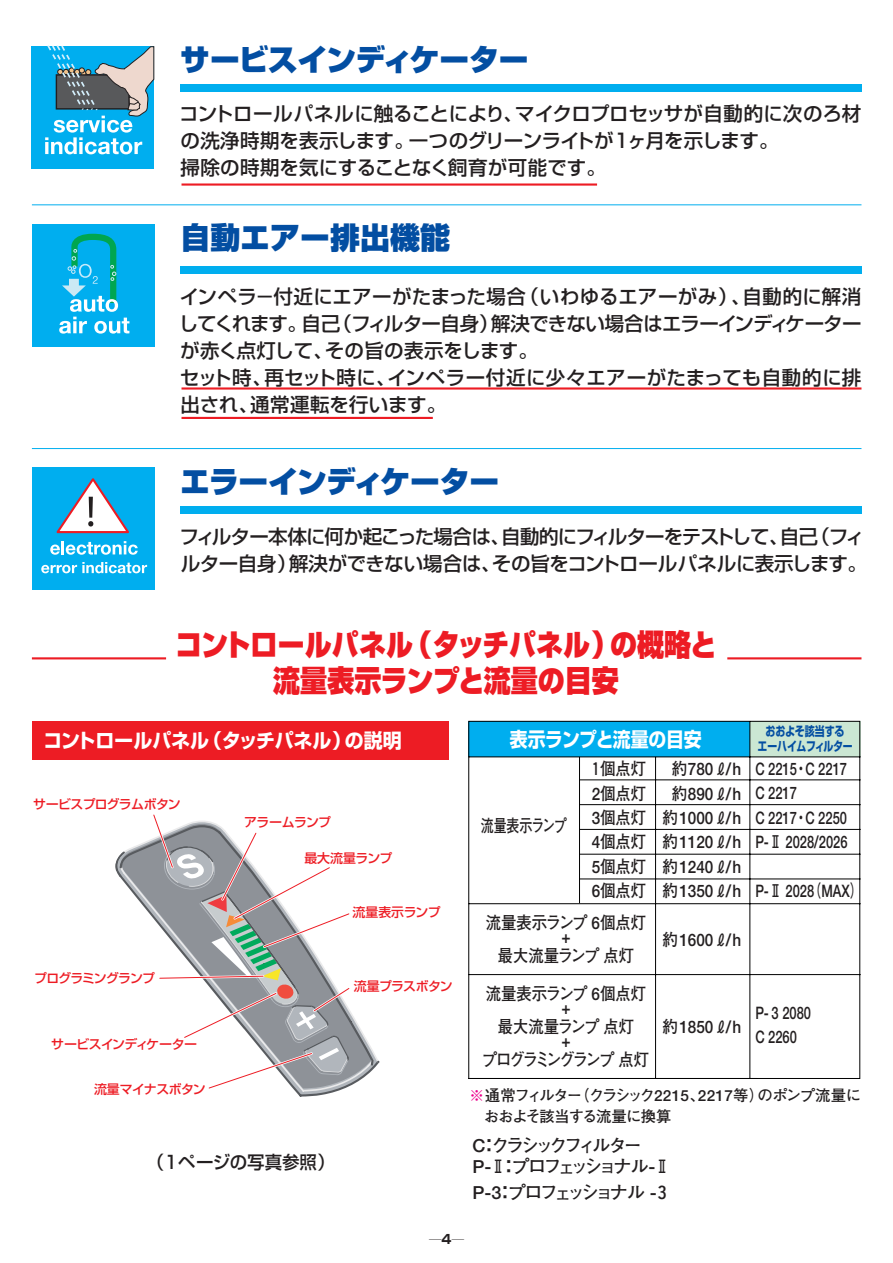
<style>
.page{position:relative;width:893px;height:1263px;background:#fff}
.page>*{position:absolute;margin:0;border:0;box-sizing:border-box;transform-origin:0 0}
.t1{font:900 30px/36px "Shin Go";color:#ed1c24;text-align:center;scale:.9 1}
.t2{font:900 30px "Shin Go";letter-spacing:-.01em;color:#034ea2}
.t3{font:700 20.1px "Shin Go";letter-spacing:-.015em;color:#fff;scale:.89 1}
.t4{font:700 19.8px "Shin Go";color:#fff;scale:.96 1}
.t5{font:500 19.5px/27px "Shin Go";letter-spacing:-.015em;color:#231f20}
.t6{font:500 19.5px/27px "Shin Go";letter-spacing:-.035em;color:#231f20}
.t7{font:700 18px/21.8px "Futo Go B101";letter-spacing:-.18em;color:#231f20}
.t8{font:500 18px "Shin Go";color:#231f20}
.t9{font:700 17.25px/24.3px "Futo Go B101";color:#231f20;text-align:center;scale:.89 1}
.t10{font:700 17.25px/24.3px "Futo Go B101";color:#231f20;scale:.75 1}
.t11{font:700 17.25px/18.6px "Futo Go B101";letter-spacing:-.13em;color:#231f20;text-align:center;scale:.89 1}
.t12{font:700 17.25px "Futo Go B101";letter-spacing:-.04em;color:#231f20;scale:.75 1}
.t13{font:700 15.3px/21.6px "Futo Go B101";letter-spacing:-.06em;color:#231f20}
.t14{font:500 12.9px "Shin Go";letter-spacing:-.05em;color:#ed1c24}
.t15{font:500 12.9px "Shin Go";letter-spacing:-.015em;color:#ed1c24}
.t16{font:500 12.9px "Shin Go";letter-spacing:-.07em;color:#ed1c24}
.t17{font:500 12.9px "Shin Go";letter-spacing:-.03em;color:#ed1c24}
.t18{font:700 12.75px/15px "Shin Go";letter-spacing:-.015em;color:#034ea2;text-align:center;scale:.78 1}
.t19{font:300 12.75px "Shin Go";color:#231f20}
.s1{color:#ec008c}
.s2{font-weight:700}
</style>
<div class="page">
<div style="left:31px;top:47px;width:123px;height:122px;background:#00aeef"></div>
<svg style="left:45px;top:45px;width:110px;height:109px"></svg>
<div style="left:180px;top:84px;width:681px;height:8px;background:#00aeef"></div>
<hr style="left:181px;top:183px;width:416px;height:3px;background:#ed1c24">
<div style="left:180px;top:267px;width:681px;height:7px;background:#00aeef"></div>
<hr style="left:181px;top:387px;width:680px;height:3px;background:#ed1c24">
<hr style="left:181px;top:417px;width:252px;height:2px;background:#ed1c24">
<div style="left:32px;top:225px;width:122px;height:122px;background:#00aeef"></div>
<svg style="left:59px;top:233px;width:70px;height:101px"></svg>
<div style="left:180px;top:506px;width:681px;height:8px;background:#00aeef"></div>
<div style="left:32px;top:467px;width:123px;height:123px;background:#00aeef"></div>
<svg style="left:50px;top:541px;width:88px;height:14px"></svg>
<svg style="left:41px;top:562px;width:106px;height:11px"></svg>
<svg style="left:56px;top:478px;width:73px;height:56px"></svg>
<hr style="left:32px;top:205px;width:829px;height:1px;background:#00aeef">
<hr style="left:32px;top:448px;width:829px;height:1px;background:#00aeef">
<svg style="left:115px;top:839px;width:264px;height:236px"></svg>
<svg style="left:151px;top:838px;width:201px;height:253px"></svg>
<svg style="left:153px;top:814px;width:197px;height:275px"></svg>
<div style="left:32px;top:721px;width:417px;height:39px;background:#ed1c24"></div>
<svg style="left:468px;top:721px;width:393px;height:358px"></svg>
<hr style="left:579px;top:757px;width:1px;height:146px;background:#000">
<hr style="left:32px;top:657px;width:134px;height:2px;background:#ed1c24">
<hr style="left:727px;top:657px;width:134px;height:2px;background:#ed1c24">
<svg style="left:717px;top:763px;width:7px;height:13px"></svg>
<svg style="left:717px;top:787px;width:7px;height:13px"></svg>
<svg style="left:717px;top:811px;width:7px;height:13px"></svg>
<svg style="left:717px;top:836px;width:7px;height:13px"></svg>
<svg style="left:717px;top:860px;width:7px;height:13px"></svg>
<svg style="left:717px;top:884px;width:7px;height:13px"></svg>
<svg style="left:717px;top:933px;width:7px;height:13px"></svg>
<svg style="left:717px;top:1020px;width:7px;height:13px"></svg>
<h1 class="t2" style="left:180px;top:48px;width:350px">サービスインディケーター</h1>
<p class="t5" style="left:179px;top:103px;width:683px">コントロールパネルに触ることにより、マイクロプロセッサが自動的に次のろ材の洗浄時期を表示します。一つのグリーンライトが1ヶ月を示します。<br>掃除の時期を気にすることなく飼育が可能です。</p>
<h1 class="t2" style="left:180px;top:227px;width:271px">自動エアー排出機能</h1>
<p class="t5" style="left:179px;top:285px;width:684px">インペラ－付近にエアーがたまった場合（いわゆるエアーがみ）、自動的に解消してくれます。自己（フィルター自身）解決できない場合はエラーインディケーターが赤く点灯して、その旨の表示をします。<br>セット時、再セット時に、インペラー付近に少々エアーがたまっても自動的に排出され、通常運転を行います。</p>
<h1 class="t2" style="left:180px;top:471px;width:321px">エラーインディケーター</h1>
<p class="t6" style="left:179px;top:525px;width:689px">フィルター本体に何か起こった場合は、自動的にフィルターをテストして、自己（フィルター自身）解決ができない場合は、その旨をコントロールパネルに表示します。</p>
<h1 class="t1" style="left:175px;top:631px;width:603px">コントロールパネル（タッチパネル）の概略と流量表示ランプと流量の目安</h1>
<p class="t4" style="left:43px;top:733px;width:375px">コントロールパネル（タッチパネル）の説明</p>
<p class="t3" style="left:510px;top:732px;width:217px">表示ランプと流量の目安</p>
<p class="t14" style="left:33px;top:800px;width:149px">サービスプログラムボタン</p>
<p class="t16" style="left:34px;top:973px;width:122px">プログラミングランプ</p>
<p class="t14" style="left:51px;top:1040px;width:148px">サービスインディケーター</p>
<p class="t14" style="left:244px;top:818px;width:88px">アラームランプ</p>
<p class="t15" style="left:304px;top:853px;width:89px">最大流量ランプ</p>
<p class="t15" style="left:352px;top:907px;width:89px">流量表示ランプ</p>
<p class="t14" style="left:354px;top:981px;width:100px">流量プラスボタン</p>
<p class="t9" style="left:588px;top:758px;width:66px">１個点灯</p>
<p class="t9" style="left:671px;top:758px;width:80px">約780 /h</p>
<p class="t9" style="left:591px;top:783px;width:63px">2個点灯</p>
<p class="t9" style="left:591px;top:783px;width:170px;text-align:justify;text-indent:80px">約890 /h 3個点灯 約1000 /h 4個点灯 約1120 /h 5個点灯 約1240 /h 6個点灯 約1350 /h</p>
<p class="t9" style="left:662px;top:929px;width:90px">約1600 /h</p>
<p class="t12" style="left:481px;top:819px;width:116px">流量表示ランプ</p>
<p class="t9" style="left:486px;top:917px;width:181px;line-height:14.4px">流量表示ランプ 6個点灯+</p>
<p class="t9" style="left:486px;top:938px;width:181px;line-height:37.8px">最大流量ランプ 点灯<br>流量表示ランプ 6個点灯</p>
<p class="t9" style="left:498px;top:1000px;width:155px;line-height:18.6px">+<br>最大流量ランプ 点灯</p>
<p class="t11" style="left:482px;top:1033px;width:189px">+<br>プログラミングランプ 点灯</p>
<p class="t9" style="left:662px;top:1016px;width:90px">約1850 /h</p>
<p class="t18" style="left:757px;top:726px;width:124px">おおよそ該当する<br>エーハイムフィルター</p>
<p class="t10" style="left:755px;top:758px;width:124px">C 2215・C 2217<br>C 2217<br>C 2217・C 2250<br>P-Ⅱ 2028/2026</p>
<p class="t10" style="left:755px;top:880px;width:144px">P-Ⅱ 2028（MAX）</p>
<p class="t10" style="left:755px;top:1002px;width:76px">P- 3 2080<br>C 2260</p>
<p class="t17" style="left:94px;top:1084px;width:113px">流量マイナスボタン</p>
<p class="t8" style="left:147px;top:1156px;width:190px">（1ページの写真参照）</p>
<p class="t13" style="left:484px;top:1086px;width:379px;text-indent:-15px"><span class="s1">※</span>通常フィルター（クラシック2215、2217等）のポンプ流量におおよそ該当する流量に換算</p>
<p class="t7" style="left:472px;top:1136px;width:198px">C：クラシックフィルター<br>P-Ⅱ：プロフェッショナル-Ⅱ</p>
<p class="t7" style="left:472px;top:1183px;width:200px">P-3：プロフェッショナル -３</p>
<p class="t19" style="left:429px;top:1234px;width:36px">―<span class="s2">4</span>―</p>
</div>
